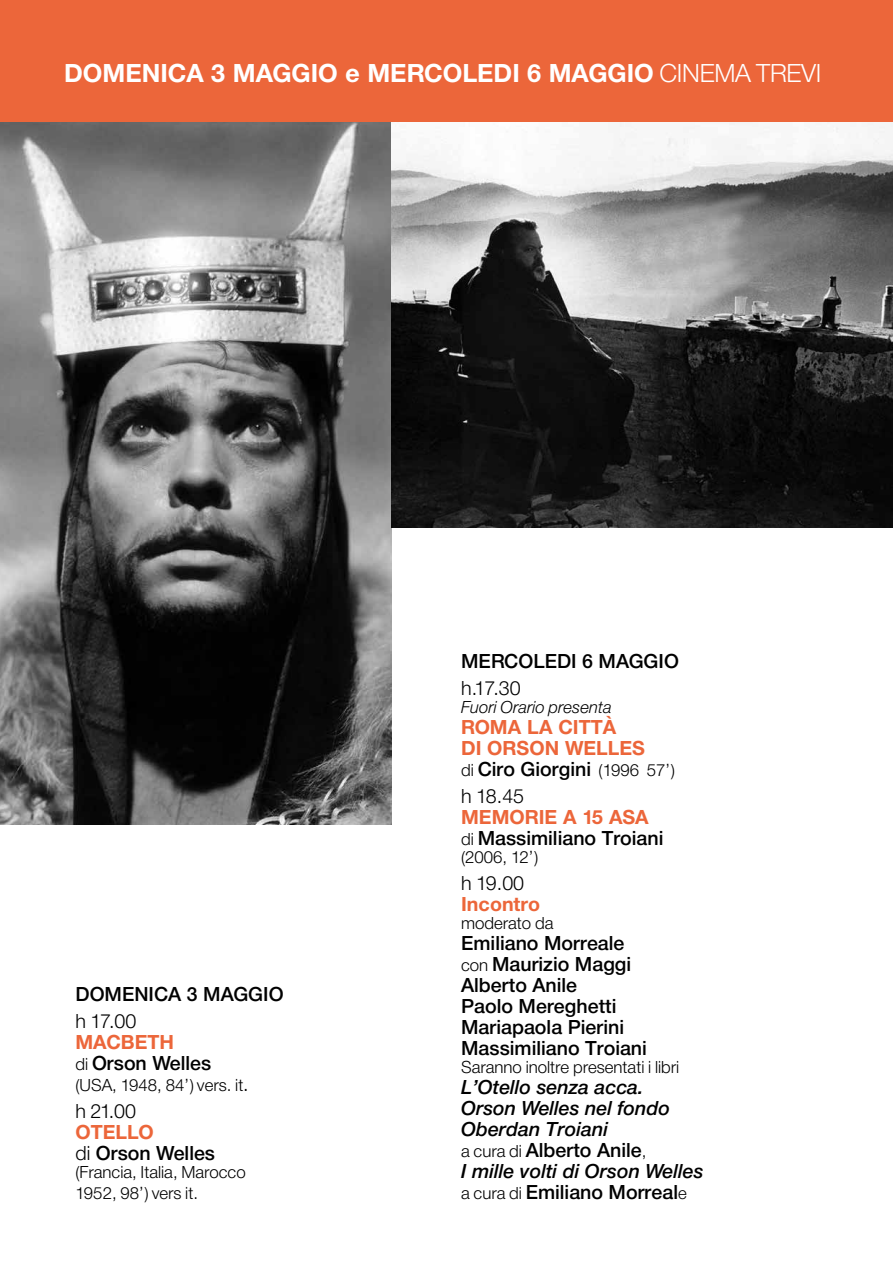
<style>
.page{position:relative;width:893px;height:1263px;background:#fff}
.page>*{position:absolute;margin:0;border:0;box-sizing:border-box;transform-origin:0 0}
.t1{font:27px "NH75";color:#fff}
.t2{font:21px/21px "NH65";color:#000}
.t3{font:21px/21px "NH66";color:#000}
.t4{font:21px/21px "NH75";color:#ec663a}
.t5{font:21px "NH45";letter-spacing:-.025em;color:#000}
.t6{font:18px/21px "NH45";color:#000}
.t7{font:18px "NH46";color:#000}
.s1{font-family:"NH45"}
.s2{font-family:"NH45";font-size:18px}
.s3{font-size:21px}
</style>
<div class="page">
<img style="left:0;top:121px;width:391px;height:704px">
<img style="left:391px;top:121px;width:502px;height:406px">
<div style="left:0;top:0;width:893px;height:121px;background:#ec663a"></div>
<p class="t1" style="left:64px;top:55px;width:759px">DOMENICA 3 MAGGIO e MERCOLEDI 6 MAGGIO <span class="s1">CINEMA TREVI</span></p>
<p class="t2" style="left:75px;top:985px;width:210px">DOMENICA 3 MAGGIO</p>
<p class="t5" style="left:75px;top:1007px;width:62px">h 17.00</p>
<p class="t4" style="left:75px;top:1033px;width:100px">MACBETH</p>
<p class="t2" style="left:75px;top:1054px;width:137px"><span class="s2">di</span> Orson Welles</p>
<p class="t6" style="left:75px;top:1076px;width:175px">(USA, 1948, 84’) vers. it<span class="s3">.</span></p>
<p class="t5" style="left:75px;top:1097px;width:62px">h 21.00</p>
<p class="t4" style="left:75px;top:1123px;width:80px">OTELLO</p>
<p class="t2" style="left:75px;top:1144px;width:141px"><span class="s1">di</span> Orson Welles</p>
<p class="t6" style="left:75px;top:1163px;width:172px">(Francia, Italia, Marocco<br>1952, 98’) vers it.</p>
<p class="t2" style="left:461px;top:652px;width:219px">MERCOLEDI 6 MAGGIO</p>
<p class="t5" style="left:461px;top:674px;width:61px">h.17.30</p>
<p class="t7" style="left:461px;top:695px;width:152px">Fuori Orario presenta</p>
<p class="t4" style="left:461px;top:718px;width:185px">ROMA LA CITTÀ<br>DI ORSON WELLES</p>
<p class="t2" style="left:461px;top:760px;width:215px"><span class="s2">di</span> Ciro Giorgini <span class="s2">(1996 57’)</span></p>
<p class="t5" style="left:461px;top:782px;width:65px">h 18.45</p>
<p class="t4" style="left:461px;top:808px;width:189px">MEMORIE A 15 ASA</p>
<p class="t2" style="left:461px;top:829px;width:204px"><span class="s2">di</span> Massimiliano Troiani</p>
<p class="t6" style="left:461px;top:848px;width:78px">(2006, 12’)</p>
<p class="t5" style="left:461px;top:869px;width:65px">h 19.00</p>
<p class="t4" style="left:461px;top:895px;width:80px">Incontro</p>
<p class="t6" style="left:461px;top:914px;width:94px">moderato da</p>
<p class="t2" style="left:461px;top:934px;width:187px">Emiliano Morreale <span class="s2">con</span> Maurizio Maggi<br>Alberto Anile<br>Paolo Mereghetti<br>Mariapaola Pierini<br>Massimiliano Troiani</p>
<p class="t6" style="left:461px;top:1058px;width:220px">Saranno inoltre presentati i libri</p>
<p class="t3" style="left:461px;top:1078px;width:211px">L’Otello senza acca.<br>Orson Welles nel fondo<br>Oberdan Troiani</p>
<p class="t2" style="left:461px;top:1141px;width:187px"><span class="s2">a cura di</span> Alberto Anile<span class="s2">,</span></p>
<p class="t3" style="left:461px;top:1162px;width:244px">I mille volti di Orson Welles</p>
<p class="t2" style="left:461px;top:1183px;width:227px"><span class="s2">a cura di</span> Emiliano Morreal<span class="s2">e</span></p>
</div>
